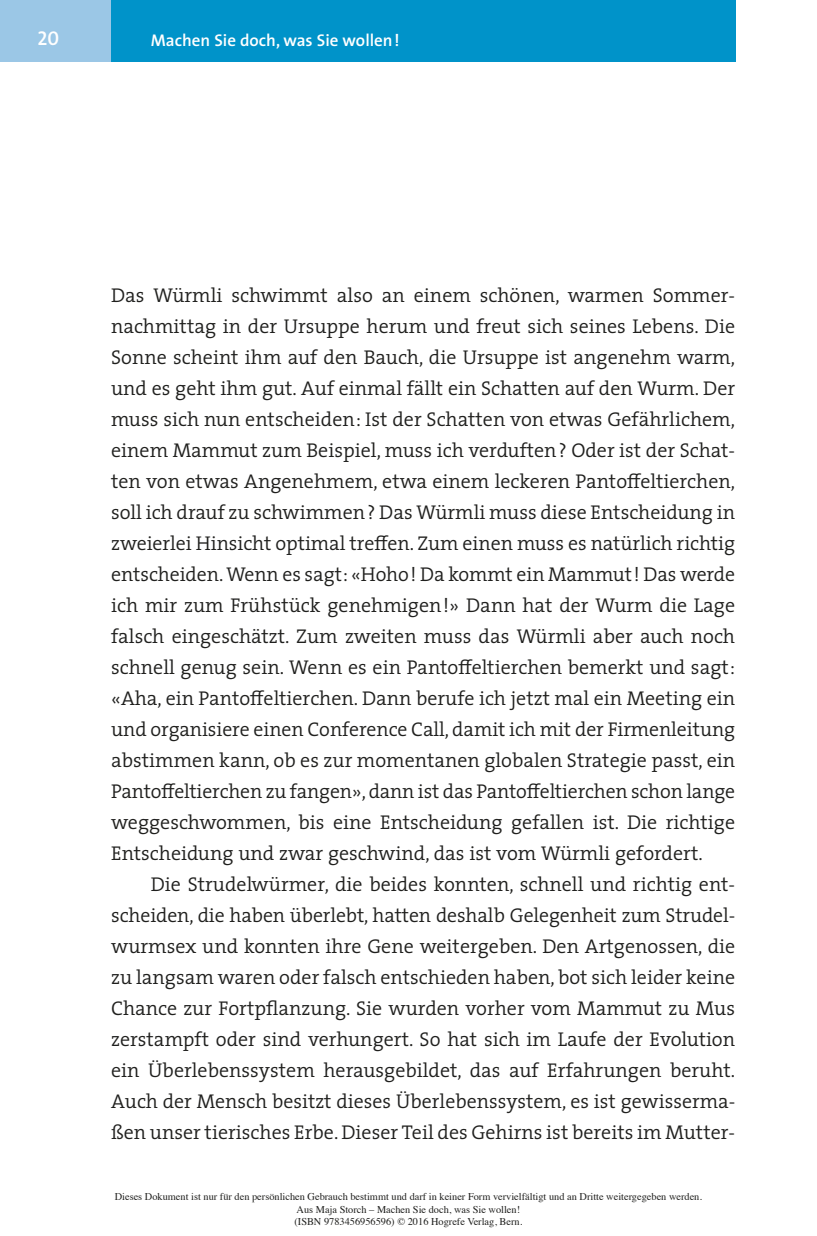
<style>
.page{position:relative;width:817px;height:1236px;background:#fff}
.page>*{position:absolute;margin:0;border:0;box-sizing:border-box;transform-origin:0 0}
.t1{font:300 20px/31px "The Serif";color:#20201e;text-align:justify}
.t2{font:20px "The Sans Semi Bold Caps";color:#fff}
.t3{font:600 17px "The Sans";color:#fff}
.t4{font:10.4px/12.4px "Times";color:#20201e;text-align:center}
</style>
<div class="page">
<div style="left:111px;top:0;width:624px;height:62px;background:#0093c9"></div>
<div style="left:0;top:0;width:111px;height:62px;background:#9bc7e6"></div>
<p class="t2" style="left:37px;top:27px;width:23px">20</p>
<p class="t3" style="left:151px;top:34px;width:250px">Machen Sie doch, was Sie wollen!</p>
<p class="t1" style="left:111px;top:281px;width:625px">Das Würmli schwimmt also an einem schönen, warmen Sommer&shy;nachmittag in der Ursuppe herum und freut sich seines Lebens. Die Sonne scheint ihm auf den Bauch, die Ursuppe ist angenehm warm, und es geht ihm gut. Auf einmal fällt ein Schatten auf den Wurm. Der muss sich nun entscheiden: Ist der Schatten von etwas Gefährlichem, einem Mammut zum Beispiel, muss ich verduften? Oder ist der Schat&shy;ten von etwas Angenehmem, etwa einem leckeren Panto≠eltierchen, soll ich drauf zu schwimmen? Das Würmli muss diese Entscheidung in zweierlei Hinsicht optimal tre≠en. Zum einen muss es natürlich richtig entscheiden. Wenn es sagt: «Hoho! Da kommt ein Mammut! Das werde ich mir zum Frühstück genehmigen!» Dann hat der Wurm die Lage falsch eingeschätzt. Zum zweiten muss das Würmli aber auch noch schnell genug sein. Wenn es ein Panto≠eltierchen bemerkt und sagt: «Aha, ein Panto≠eltierchen. Dann berufe ich jetzt mal ein Meeting ein und organisiere einen Conference Call, damit ich mit der Firmenleitung abstimmen kann, ob es zur momentanen globalen Strategie passt, ein Panto≠eltierchen zu fangen», dann ist das Panto≠eltierchen schon lange weggeschwommen, bis eine Entscheidung gefallen ist. Die richtige Entscheidung und zwar geschwind, das ist vom Würmli gefordert.</p>
<p class="t1" style="left:111px;top:870px;width:625px;text-indent:40px">Die Strudelwürmer, die beides konnten, schnell und richtig ent&shy;scheiden, die haben überlebt, hatten deshalb Gelegenheit zum Strudel&shy;wurmsex und konnten ihre Gene weitergeben. Den Artgenossen, die zu langsam waren oder falsch entschieden haben, bot sich leider keine Chance zur Fortpflanzung. Sie wurden vorher vom Mammut zu Mus zerstampft oder sind verhungert. So hat sich im Laufe der Evolution ein Überlebenssystem herausgebildet, das auf Erfahrungen beruht.<br>Auch der Mensch besitzt dieses Überlebenssystem, es ist gewisserma&shy;ßen unser tierisches Erbe. Dieser Teil des Gehirns ist bereits im Mutter-</p>
<p class="t4" style="left:115px;top:1190px;width:588px">Dieses Dokument ist nur für den persönlichen Gebrauch bestimmt und darf in keiner Form vervielfältigt und an Dritte weitergegeben werden.<br>Aus Maja Storch – Machen Sie doch, was Sie wollen!<br>(ISBN 9783456956596) © 2016 Hogrefe Verlag, Bern.</p>
</div>
